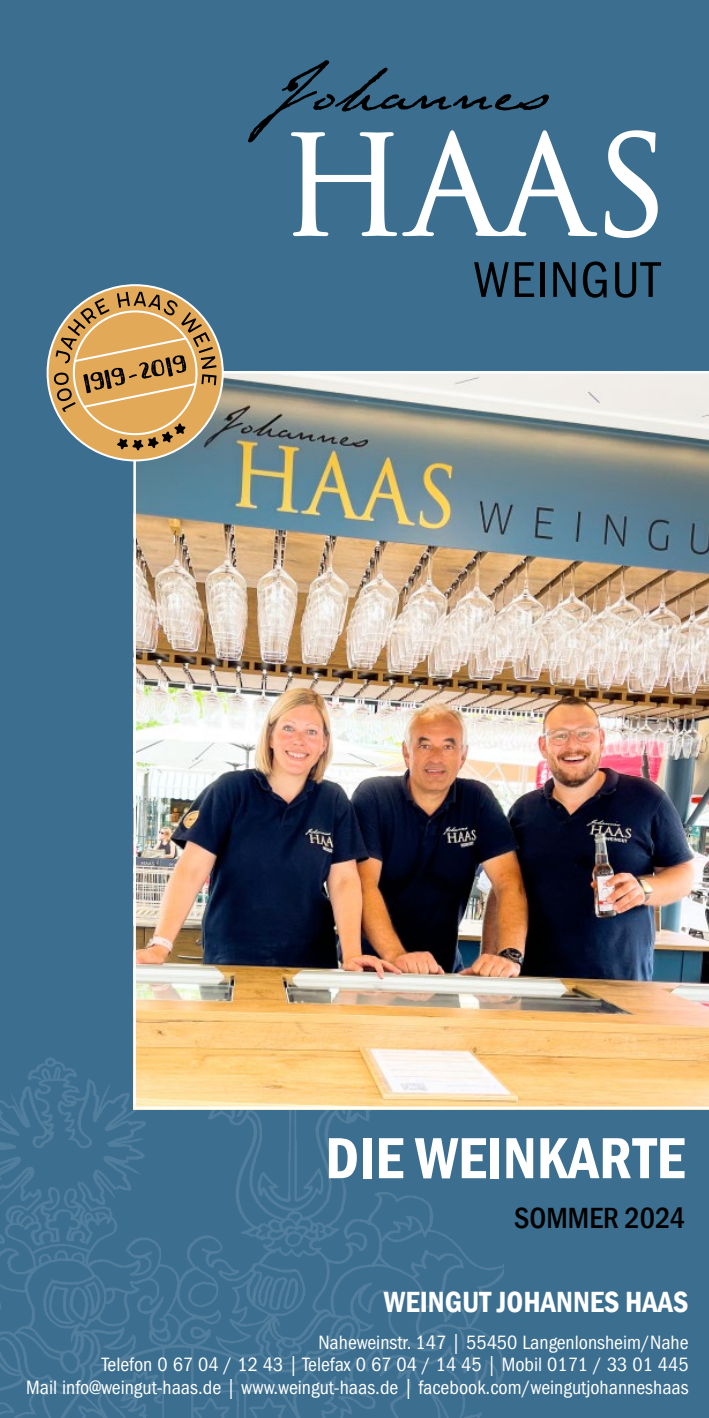
<style>
.page{position:relative;width:709px;height:1418px;background:#fff}
.page>*{position:absolute;margin:0;border:0;box-sizing:border-box;transform-origin:0 0}
.t1{font:600 condensed 60px "Franklin Gothic";color:#fff}
.t2{font:600 condensed 30px "Franklin Gothic";color:#fff}
.t3{font:500 condensed 30px "Franklin Gothic";color:#000}
.t4{font:condensed 20px/22.5px "Franklin Gothic";color:#fff;text-align:right}
</style>
<div class="page">
<div style="left:0;top:0;width:709px;height:1417px;background:#3b6e8f"></div>
<img style="left:0;top:1057px;width:503px;height:360px">
<img style="left:133px;top:371px;width:576px;height:738px">
<div style="left:327px;top:1135px;width:370px;height:105px;background:#3b6e8f"></div>
<svg style="left:248px;top:60px;width:349px;height:176px"></svg>
<svg style="left:605px;top:130px;width:52px;height:108px"></svg>
<svg style="left:474px;top:262px;width:34px;height:35px"></svg>
<svg style="left:515px;top:262px;width:19px;height:35px"></svg>
<hr style="left:540px;top:262px;width:4px;height:35px;background:#000">
<svg style="left:553px;top:262px;width:22px;height:35px"></svg>
<svg style="left:583px;top:261px;width:23px;height:37px"></svg>
<svg style="left:615px;top:262px;width:46px;height:36px"></svg>
<svg style="left:47px;top:284px;width:177px;height:177px"></svg>
<h1 class="t1" style="left:325px;top:1118px;width:361px">DIE WEINKARTE</h1>
<h2 class="t3" style="left:514px;top:1198px;width:172px">SOMMER 2024</h2>
<h2 class="t2" style="left:384px;top:1282px;width:306px">WEINGUT JOHANNES HAAS</h2>
<p class="t4" style="left:26px;top:1331px;width:664px">Naheweinstr. 147 | 55450 Langenlonsheim/Nahe<br>Telefon 0 67 04 / 12 43 | Telefax 0 67 04 / 14 45 | Mobil 0171 / 33 01 445<br>Mail info@weingut-haas.de | www.weingut-haas.de | facebook.com/weingutjohanneshaas</p>
</div>
